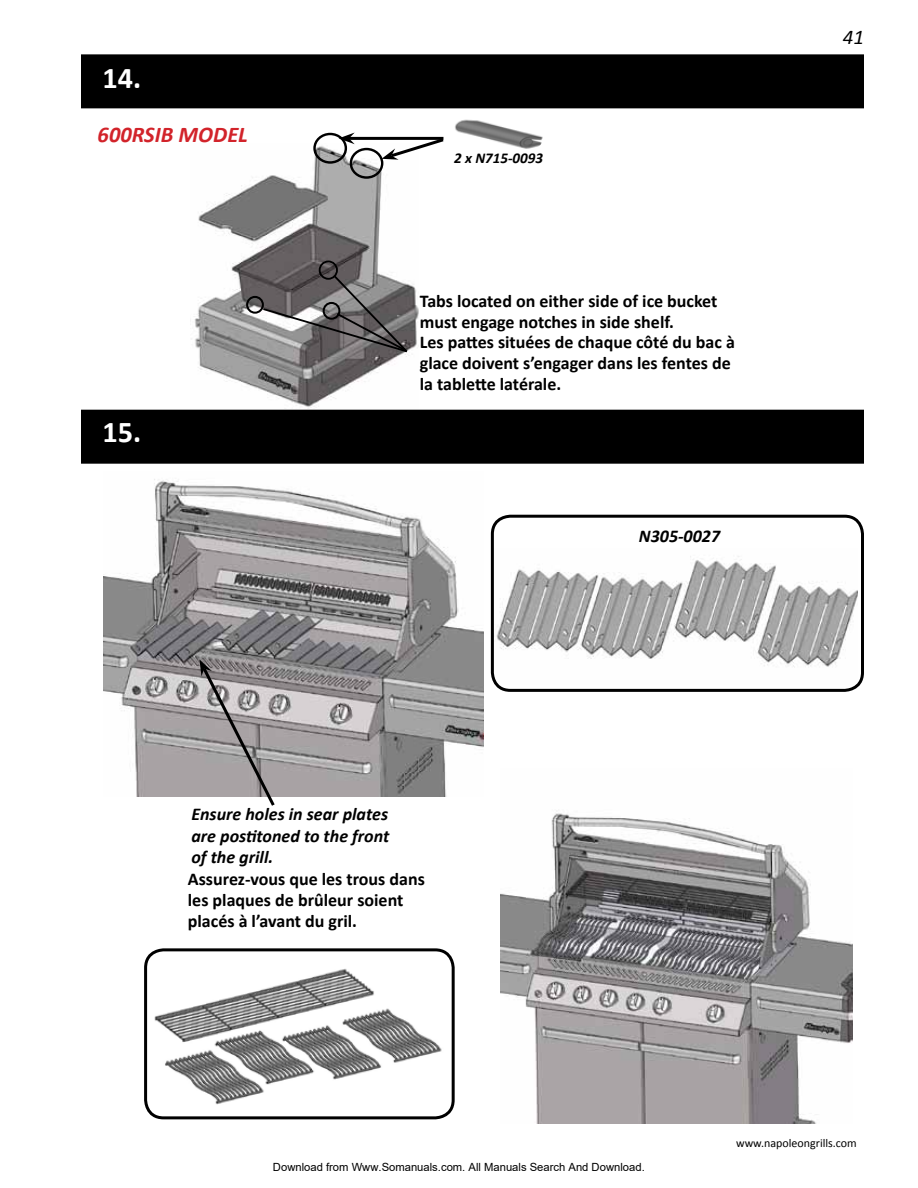
<style>
.page{position:relative;width:918px;height:1188px;background:#fff}
.page>*{position:absolute;margin:0;border:0;box-sizing:border-box;transform-origin:0 0}
.t1{font:700 30.3px "Calibri";color:#fff}
.t2{font:italic 700 22.5px "Calibri";color:#d2232a}
.t3{font:italic 21px "Calibri";color:#000}
.t4{font:700 18px/20.7px "Calibri";color:#000}
.t5{font:italic 700 18px/21.6px "Calibri";color:#000;text-align:justify}
.t6{font:italic 700 15px "Calibri";color:#000}
.t7{font:12px "Calibri";color:#000}
.t8{font:11.25px "Arial";color:#000}
</style>
<div class="page">
<img style="left:104px;top:479px;width:379px;height:318px">
<img style="left:154px;top:969px;width:288px;height:136px">
<div style="left:82px;top:410px;width:781px;height:53px;background:#000"></div>
<div style="left:81px;top:410px;width:783px;height:54px;border:2px solid #000"></div>
<svg style="left:199px;top:659px;width:78px;height:147px"></svg>
<div style="left:144px;top:948px;width:311px;height:171px;border:3px solid #000;border-radius:18px"></div>
<img style="left:500px;top:813px;width:353px;height:311px">
<div style="left:82px;top:55px;width:781px;height:53px;background:#000"></div>
<div style="left:81px;top:54px;width:783px;height:54px;border:2px solid #000"></div>
<img style="left:191px;top:143px;width:228px;height:264px">
<div style="left:246px;top:296px;width:18px;height:18px;border:2px solid #000;border-radius:50%"></div>
<div style="left:319px;top:261px;width:19px;height:19px;border:2px solid #000;border-radius:50%"></div>
<svg style="left:261px;top:273px;width:148px;height:81px"></svg>
<div style="left:313px;top:133px;width:34px;height:31px;border:2px solid #000;border-radius:50%"></div>
<div style="left:350px;top:148px;width:33px;height:31px;border:2px solid #000;border-radius:50%"></div>
<svg style="left:382px;top:136px;width:62px;height:24px"></svg>
<hr style="left:349px;top:137px;width:94px;height:3px;background:#000">
<svg style="left:339px;top:133px;width:16px;height:11px"></svg>
<img style="left:455px;top:119px;width:88px;height:30px">
<img style="left:495px;top:556px;width:363px;height:128px">
<div style="left:491px;top:515px;width:373px;height:177px;border:3px solid #000;border-radius:18px"></div>
<h1 class="t1" style="left:103px;top:59px;width:40px">14.</h1>
<p class="t2" style="left:98px;top:121px;width:152px">600RSIB MODEL</p>
<h1 class="t1" style="left:103px;top:413px;width:40px">15.</h1>
<p class="t6" style="left:454px;top:149px;width:90px">2 x N715-0093</p>
<p class="t4" style="left:420px;top:290px;width:317px">Tabs located on either side of ice bucket must engage notches in side shelf.<br>Les pattes situées de chaque côté du bac à glace doivent s’engager dans les fentes de la tablette latérale.</p>
<p class="t5" style="left:639px;top:524px;width:83px">N305-0027</p>
<p class="t5" style="left:191px;top:803px;width:199px">Ensure holes in sear plates are postitoned to the front of the grill.</p>
<p class="t4" style="left:188px;top:868px;width:239px">Assurez-vous que les trous dans les plaques de brûleur soient placés à l’avant du gril.</p>
<p class="t3" style="left:843px;top:24px;width:23px">41</p>
<p class="t8" style="left:273px;top:1160px;width:373px">Download from Www.Somanuals.com. All Manuals Search And Download.</p>
<p class="t7" style="left:736px;top:1136px;width:122px">www.napoleongrills.com</p>
</div>
